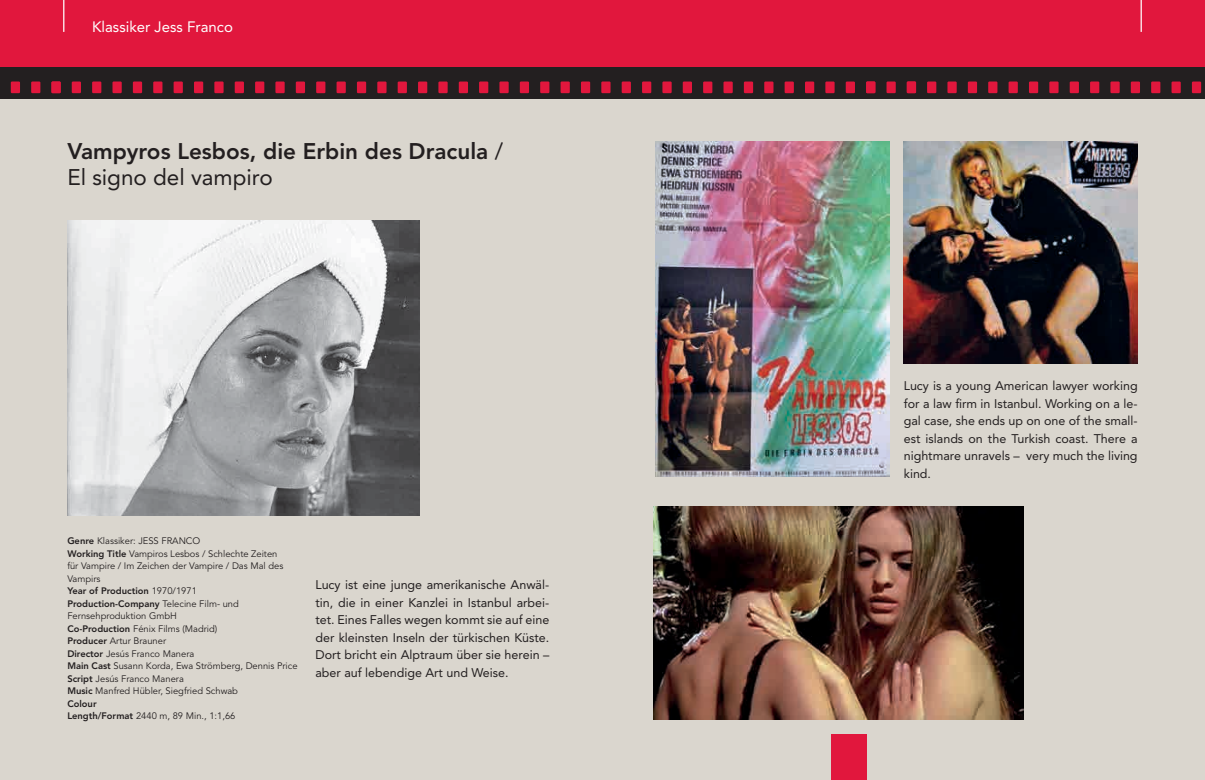
<style>
.page{position:relative;width:1205px;height:780px;background:#fff}
.page>*{position:absolute;margin:0;border:0;box-sizing:border-box;transform-origin:0 0}
.t1{font:800 22.5px/26.2px "Avenir";color:#231f20}
.t2{font:15px "Avenir";color:#fff}
.t3{font:12.5px/17.5px "Avenir";color:#231f20;text-align:justify}
.t4{font:9.38px/12.5px "Avenir";color:#231f20}
.s1{font-weight:400}
.s2{font-weight:800}
</style>
<div class="page">
<div style="left:0;top:0;width:1205px;height:67px;background:#e1173d"></div>
<div style="left:0;top:99px;width:1205px;height:681px;background:#dad6ce"></div>
<hr style="left:1140px;top:0;width:2px;height:32px;background:#fff">
<hr style="left:63px;top:0;width:1px;height:32px;background:#fff">
<div style="left:831px;top:733px;width:35px;height:47px;background:#e1173d"></div>
<div style="left:0;top:67px;width:1205px;height:32px;background:#231f20"></div>
<img style="left:67px;top:221px;width:353px;height:295px">
<img style="left:904px;top:142px;width:233px;height:221px">
<img style="left:656px;top:142px;width:233px;height:334px">
<img style="left:654px;top:507px;width:370px;height:212px">
<svg style="left:51px;top:81px;width:10px;height:12px"></svg>
<div style="left:72px;top:81px;width:9px;height:12px;background:#e1173d"></div>
<div style="left:92px;top:81px;width:9px;height:12px;background:#e1173d"></div>
<div style="left:11px;top:81px;width:9px;height:12px;background:#e1173d"></div>
<div style="left:31px;top:81px;width:9px;height:12px;background:#e1173d"></div>
<div style="left:52px;top:81px;width:9px;height:12px;background:#e1173d"></div>
<div style="left:112px;top:81px;width:10px;height:12px;background:#e1173d"></div>
<div style="left:133px;top:81px;width:9px;height:12px;background:#e1173d"></div>
<div style="left:153px;top:81px;width:9px;height:12px;background:#e1173d"></div>
<div style="left:174px;top:81px;width:9px;height:12px;background:#e1173d"></div>
<div style="left:194px;top:81px;width:9px;height:12px;background:#e1173d"></div>
<div style="left:214px;top:81px;width:10px;height:12px;background:#e1173d"></div>
<div style="left:235px;top:81px;width:9px;height:12px;background:#e1173d"></div>
<div style="left:255px;top:81px;width:9px;height:12px;background:#e1173d"></div>
<div style="left:275px;top:81px;width:10px;height:12px;background:#e1173d"></div>
<div style="left:296px;top:81px;width:9px;height:12px;background:#e1173d"></div>
<div style="left:316px;top:81px;width:9px;height:12px;background:#e1173d"></div>
<div style="left:336px;top:81px;width:10px;height:12px;background:#e1173d"></div>
<div style="left:357px;top:81px;width:9px;height:12px;background:#e1173d"></div>
<div style="left:377px;top:81px;width:9px;height:12px;background:#e1173d"></div>
<div style="left:398px;top:81px;width:9px;height:12px;background:#e1173d"></div>
<div style="left:418px;top:81px;width:9px;height:12px;background:#e1173d"></div>
<div style="left:438px;top:81px;width:10px;height:12px;background:#e1173d"></div>
<div style="left:459px;top:81px;width:9px;height:12px;background:#e1173d"></div>
<div style="left:927px;top:81px;width:9px;height:12px;background:#e1173d"></div>
<div style="left:947px;top:81px;width:9px;height:12px;background:#e1173d"></div>
<div style="left:886px;top:81px;width:10px;height:12px;background:#e1173d"></div>
<div style="left:907px;top:81px;width:9px;height:12px;background:#e1173d"></div>
<div style="left:968px;top:81px;width:9px;height:12px;background:#e1173d"></div>
<div style="left:988px;top:81px;width:9px;height:12px;background:#e1173d"></div>
<div style="left:1008px;top:81px;width:10px;height:12px;background:#e1173d"></div>
<div style="left:1029px;top:81px;width:9px;height:12px;background:#e1173d"></div>
<div style="left:1049px;top:81px;width:9px;height:12px;background:#e1173d"></div>
<div style="left:1069px;top:81px;width:10px;height:12px;background:#e1173d"></div>
<div style="left:1090px;top:81px;width:9px;height:12px;background:#e1173d"></div>
<div style="left:1110px;top:81px;width:9px;height:12px;background:#e1173d"></div>
<div style="left:1131px;top:81px;width:9px;height:12px;background:#e1173d"></div>
<div style="left:1151px;top:81px;width:9px;height:12px;background:#e1173d"></div>
<div style="left:1171px;top:81px;width:10px;height:12px;background:#e1173d"></div>
<div style="left:1192px;top:81px;width:9px;height:12px;background:#e1173d"></div>
<div style="left:479px;top:81px;width:9px;height:12px;background:#e1173d"></div>
<div style="left:499px;top:81px;width:10px;height:12px;background:#e1173d"></div>
<div style="left:520px;top:81px;width:9px;height:12px;background:#e1173d"></div>
<div style="left:540px;top:81px;width:9px;height:12px;background:#e1173d"></div>
<div style="left:560px;top:81px;width:10px;height:12px;background:#e1173d"></div>
<div style="left:581px;top:81px;width:9px;height:12px;background:#e1173d"></div>
<div style="left:601px;top:81px;width:9px;height:12px;background:#e1173d"></div>
<div style="left:622px;top:81px;width:9px;height:12px;background:#e1173d"></div>
<div style="left:642px;top:81px;width:9px;height:12px;background:#e1173d"></div>
<div style="left:662px;top:81px;width:10px;height:12px;background:#e1173d"></div>
<div style="left:683px;top:81px;width:9px;height:12px;background:#e1173d"></div>
<div style="left:703px;top:81px;width:9px;height:12px;background:#e1173d"></div>
<div style="left:723px;top:81px;width:10px;height:12px;background:#e1173d"></div>
<div style="left:744px;top:81px;width:9px;height:12px;background:#e1173d"></div>
<div style="left:764px;top:81px;width:9px;height:12px;background:#e1173d"></div>
<div style="left:784px;top:81px;width:10px;height:12px;background:#e1173d"></div>
<div style="left:805px;top:81px;width:9px;height:12px;background:#e1173d"></div>
<div style="left:825px;top:81px;width:9px;height:12px;background:#e1173d"></div>
<div style="left:846px;top:81px;width:9px;height:12px;background:#e1173d"></div>
<div style="left:866px;top:81px;width:9px;height:12px;background:#e1173d"></div>
<h2 class="t2" style="left:92px;top:18px;width:142px">Klassiker Jess Franco</h2>
<h1 class="t1" style="left:67px;top:138px;width:437px">Vampyros Lesbos, die Erbin des Dracula <span class="s1">/<br>El signo del vampiro</span></h1>
<p class="t4" style="left:67px;top:535px;width:232px"><span class="s2">Genre</span> Klassiker: JESS FRANCO<br><span class="s2">Working Title</span> Vampiros Lesbos / Schlechte Zeiten<br>für Vampire / Im Zeichen der Vampire / Das Mal des<br>Vampirs<br><span class="s2">Year of Production</span> 1970/1971<br><span class="s2">Production-Company</span> Telecine Film- und<br>Fernsehproduktion GmbH<br><span class="s2">Co-Production</span> Fénix Films (Madrid)<br><span class="s2">Producer</span> Artur Brauner<br><span class="s2">Director</span> Jesús Franco Manera<br><span class="s2">Main Cast</span> Susann Korda, Ewa Strömberg, Dennis Price<br><span class="s2">Script</span> Jesús Franco Manera<br><span class="s2">Music</span> Manfred Hübler, Siegfried Schwab<br><span class="s2">Colour<br>Length/Format</span> 2440 m, 89 Min., 1:1,66</p>
<p class="t3" style="left:315px;top:576px;width:235px">Lucy ist eine junge amerikanische Anwäl&shy;tin, die in einer Kanzlei in Istanbul arbei&shy;tet. Eines Falles wegen kommt sie auf eine der kleinsten Inseln der türkischen Küste.<br>Dort bricht ein Alptraum über sie herein – aber auf lebendige Art und Weise.</p>
<h3 class="t3" style="left:904px;top:377px;width:235px">Lucy is a young American lawyer working for a law firm in Istanbul. Working on a le&shy;gal case, she ends up on one of the small&shy;est islands on the Turkish coast. There a nightmare unravels – very much the living kind.</h3>
</div>
